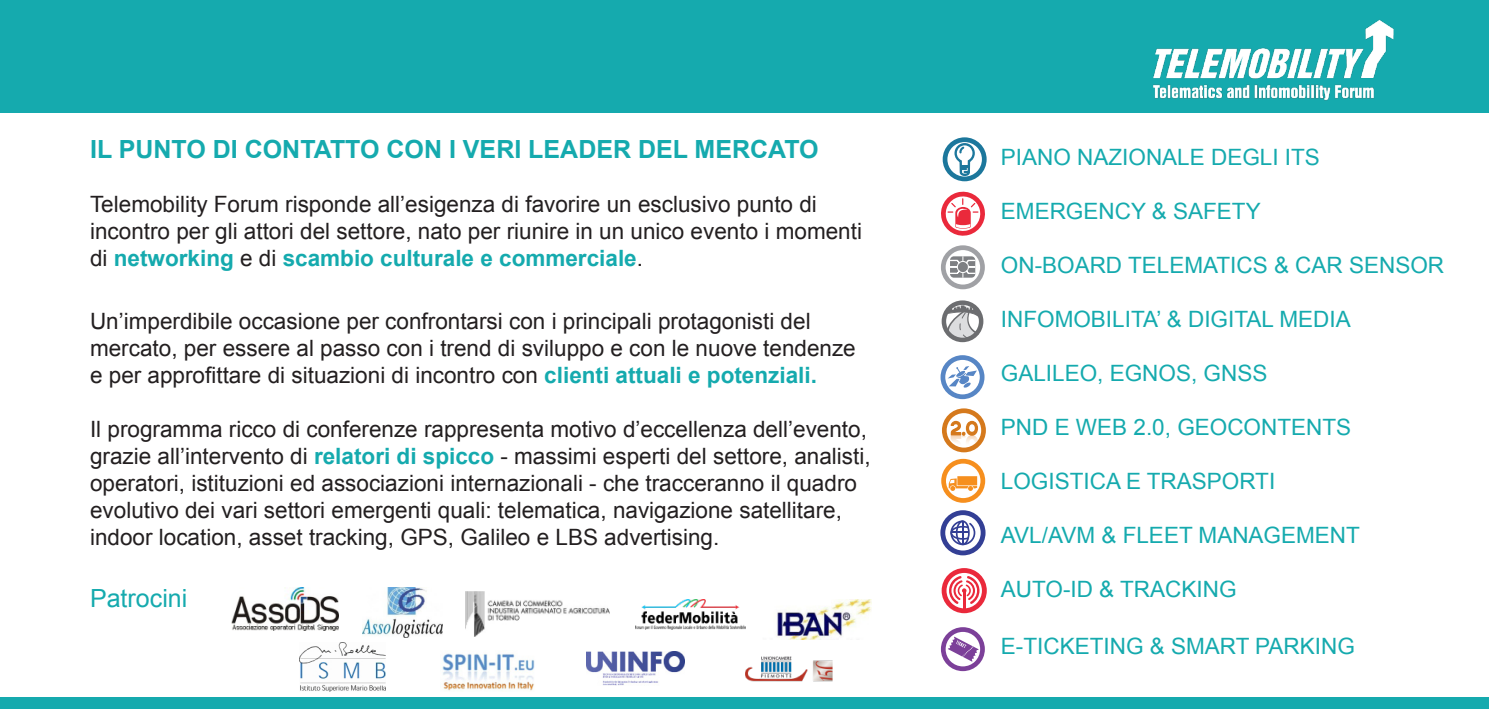
<style>
.page{position:relative;width:1489px;height:709px;background:#fff}
.page>*{position:absolute;margin:0;border:0;box-sizing:border-box;transform-origin:0 0}
.t1{font:700 25px "Arial";color:#15aaae}
.t2{font:25px "Arial";color:#15aaae}
.t3{font:22.5px/27px "Arial";color:#231f20}
.t4{font:22.5px "Arial";color:#15aaae}
.s1{font-weight:700;color:#15aaae}
</style>
<div class="page">
<div style="left:0;top:0;width:1488px;height:113px;background:#15aaae"></div>
<svg style="left:942px;top:408px;width:43px;height:44px"></svg>
<svg style="left:941px;top:459px;width:44px;height:44px"></svg>
<svg style="left:940px;top:627px;width:44px;height:44px"></svg>
<svg style="left:946px;top:366px;width:32px;height:22px"></svg>
<div style="left:940px;top:355px;width:44px;height:44px;border:5px solid #5786c5;border-radius:50%"></div>
<svg style="left:941px;top:137px;width:46px;height:99px"></svg>
<svg style="left:950px;top:256px;width:25px;height:22px"></svg>
<div style="left:940px;top:245px;width:44px;height:44px;border:5px solid #a0a1a5;border-radius:50%"></div>
<svg style="left:946px;top:305px;width:35px;height:37px"></svg>
<div style="left:941px;top:300px;width:42px;height:42px;border:4px solid #6c6d70;border-radius:50%"></div>
<svg style="left:940px;top:510px;width:45px;height:45px"></svg>
<svg style="left:941px;top:568px;width:45px;height:45px"></svg>
<img style="left:1153px;top:19px;width:241px;height:82px">
<div style="left:0;top:697px;width:1488px;height:12px;background:#15aaae"></div>
<img style="left:231px;top:587px;width:108px;height:44px">
<img style="left:362px;top:587px;width:80px;height:51px">
<img style="left:465px;top:591px;width:145px;height:45px">
<img style="left:635px;top:599px;width:110px;height:30px">
<img style="left:776px;top:599px;width:95px;height:40px">
<img style="left:300px;top:642px;width:85px;height:49px">
<img style="left:441px;top:653px;width:94px;height:38px">
<img style="left:586px;top:652px;width:98px;height:34px">
<img style="left:745px;top:656px;width:88px;height:26px">
<p class="t1" style="left:90px;top:133px;width:730px">IL PUNTO DI CONTATTO CON I VERI LEADER DEL MERCATO</p>
<p class="t3" style="left:90px;top:191px;width:773px">Telemobility Forum risponde all’esigenza di favorire un esclusivo punto di incontro per gli attori del settore, nato per riunire in un unico evento i momenti di <span class="s1">networking</span> e di <span class="s1">scambio culturale e commerciale</span>.</p>
<p class="t3" style="left:90px;top:308px;width:767px">Un’imperdibile occasione per confrontarsi con i principali protagonisti del mercato, per essere al passo con i trend di sviluppo e con le nuove tendenze e per approfittare di situazioni di incontro con <span class="s1">clienti attuali e potenziali.</span></p>
<p class="t3" style="left:90px;top:416px;width:782px">Il programma ricco di conferenze rappresenta motivo d’eccellenza dell’evento, grazie all’intervento di <span class="s1">relatori di spicco</span> - massimi esperti del settore, analisti, operatori, istituzioni ed associazioni internazionali - che tracceranno il quadro evolutivo dei vari settori emergenti quali: telematica, navigazione satellitare, indoor location, asset tracking, GPS, Galileo e LBS advertising.</p>
<p class="t2" style="left:90px;top:582px;width:99px">Patrocini</p>
<p class="t4" style="left:1000px;top:142px;width:320px">PIANO NAZIONALE DEGLI ITS</p>
<p class="t4" style="left:1000px;top:196px;width:261px">EMERGENCY &amp; SAFETY</p>
<p class="t4" style="left:1000px;top:250px;width:445px">ON-BOARD TELEMATICS &amp; CAR SENSOR</p>
<p class="t4" style="left:1000px;top:304px;width:351px">INFOMOBILITA’ &amp; DIGITAL MEDIA</p>
<p class="t4" style="left:1000px;top:358px;width:268px">GALILEO, EGNOS, GNSS</p>
<p class="t4" style="left:1000px;top:412px;width:352px">PND E WEB 2.0, GEOCONTENTS</p>
<p class="t4" style="left:1000px;top:466px;width:276px">LOGISTICA E TRASPORTI</p>
<p class="t4" style="left:1000px;top:520px;width:360px">AVL/AVM &amp; FLEET MANAGEMENT</p>
<p class="t4" style="left:1000px;top:574px;width:237px">AUTO-ID &amp; TRACKING</p>
<p class="t4" style="left:1000px;top:631px;width:355px">E-TICKETING &amp; SMART PARKING</p>
</div>
